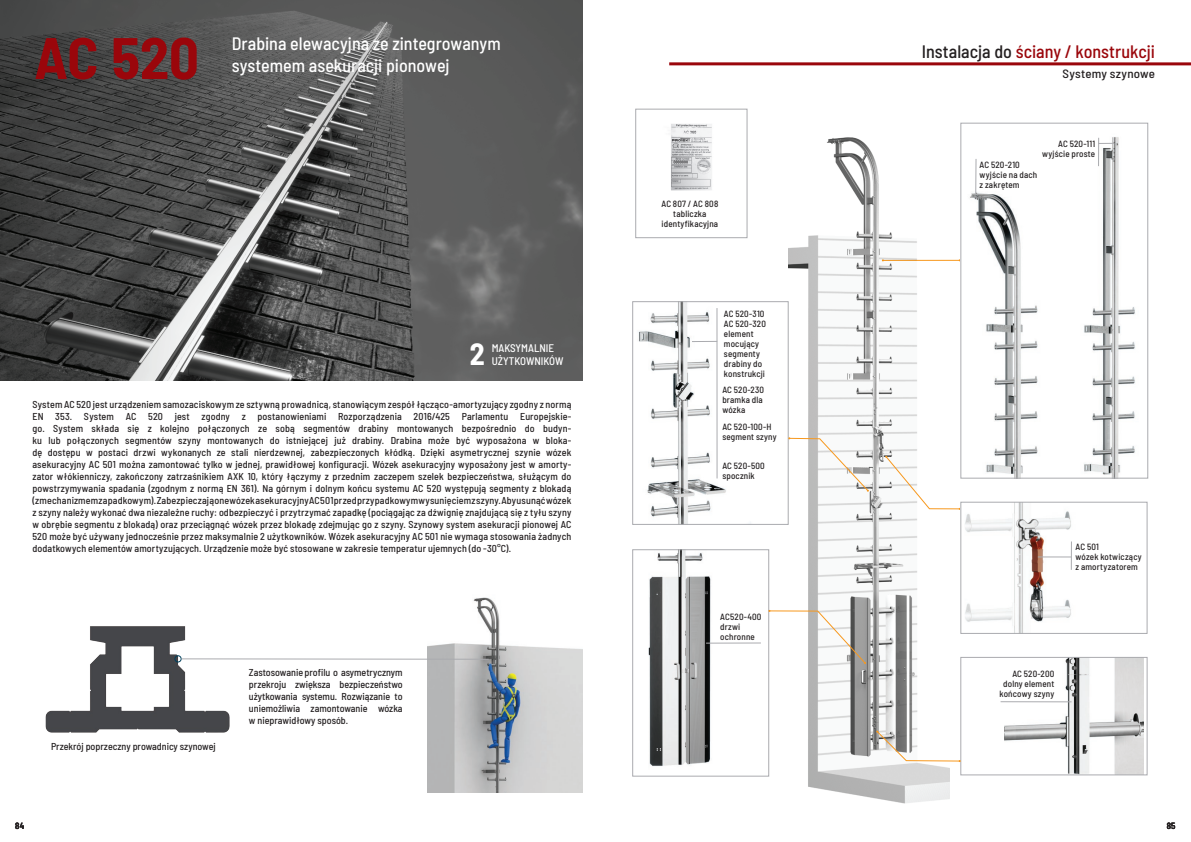
<style>
.page{position:relative;width:1191px;height:842px;background:#fff}
.page>*{position:absolute;margin:0;border:0;box-sizing:border-box;transform-origin:0 0}
.t1{font:700 semi-condensed 58.5px "Barlow";color:#9a060b}
.t2{font:700 semi-condensed 30px "Barlow";color:#fff}
.t3{font:500 semi-condensed 18px "Barlow";color:#fff}
.t4{font:500 semi-condensed 18px "Barlow";color:#9a060b}
.t5{font:500 semi-condensed 12px "Barlow";letter-spacing:.02em;color:#231f20;scale:1.08 1}
.t6{font:500 semi-condensed 11px "Barlow";color:#fff}
.t7{font:500 semi-condensed 10px/12px "Barlow";color:#231f20;text-align:justify}
.t8{font:500 semi-condensed 9px/10px "Barlow";letter-spacing:.015em;color:#231f20}
.s1{color:#231f20}
</style>
<div class="page">
<hr style="left:669px;top:62px;width:522px;height:3px;background:#9a060b">
<img style="left:427px;top:597px;width:156px;height:195px">
<img style="left:0;top:0;width:583px;height:381px">
<img style="left:45px;top:626px;width:186px;height:107px">
<div style="left:174px;top:655px;width:8px;height:7px;border:1px solid #00405d;border-radius:50%"></div>
<svg style="left:181px;top:659px;width:308px;height:1px"></svg>
<hr style="left:883px;top:260px;width:76px;height:1px;background:#f7981d">
<img style="left:788px;top:137px;width:162px;height:667px">
<svg style="left:885px;top:456px;width:75px;height:54px"></svg>
<img style="left:638px;top:304px;width:88px;height:218px">
<div style="left:632px;top:302px;width:156px;height:222px;border:1px solid #aaabaf"></div>
<img style="left:965px;top:504px;width:106px;height:127px">
<div style="left:960px;top:502px;width:187px;height:131px;border:1px solid #aaabaf"></div>
<img style="left:970px;top:137px;width:165px;height:339px">
<div style="left:960px;top:123px;width:187px;height:355px;border:1px solid #aaabaf"></div>
<hr style="left:717px;top:308px;width:1px;height:170px;background:#aaabaf">
<img style="left:1004px;top:659px;width:139px;height:114px">
<div style="left:960px;top:657px;width:187px;height:118px;border:1px solid #aaabaf"></div>
<img style="left:648px;top:552px;width:113px;height:215px">
<div style="left:632px;top:550px;width:137px;height:226px;border:1px solid #aaabaf"></div>
<svg style="left:692px;top:341px;width:25px;height:1px"></svg>
<hr style="left:1000px;top:701px;width:71px;height:1px;background:#aaabaf">
<hr style="left:706px;top:643px;width:55px;height:1px;background:#aaabaf">
<hr style="left:975px;top:159px;width:1px;height:36px;background:#aaabaf">
<svg style="left:1098px;top:138px;width:15px;height:28px"></svg>
<svg style="left:1071px;top:541px;width:1px;height:29px"></svg>
<hr style="left:1037px;top:557px;width:34px;height:1px;background:#aaabaf">
<img style="left:671px;top:124px;width:41px;height:67px">
<div style="left:635px;top:109px;width:112px;height:129px;border:1px solid #aaabaf"></div>
<svg style="left:876px;top:731px;width:84px;height:31px"></svg>
<svg style="left:788px;top:437px;width:81px;height:55px"></svg>
<svg style="left:768px;top:610px;width:98px;height:54px"></svg>
<h1 class="t1" style="left:34px;top:16px;width:166px">ac 520</h1>
<h3 class="t3" style="left:232px;top:31px;width:270px">Drabina elewacyjna ze zintegrowanym</h3>
<h3 class="t3" style="left:232px;top:53px;width:219px">systemem asekuracji pionowej</h3>
<h2 class="t2" style="left:470px;top:332px;width:16px">2</h2>
<p class="t6" style="left:492px;top:353px;width:42px">użytkownik</p>
<p class="t6" style="left:549px;top:353px;width:15px">ów</p>
<p class="t6" style="left:492px;top:340px;width:54px">MAksymalnie</p>
<p class="t7" style="left:32px;top:398px;width:540px">System AC 520 jest urządzeniem samozaciskowym ze sztywną prowadnicą, stanowiącym zespół łącząco-amortyzujący zgodny z normą EN 353. System AC 520 jest zgodny z postanowieniami Rozporządzenia 2016/425 Parlamentu Europejskie&shy;go. System składa się z kolejno połączonych ze sobą segmentów drabiny montowanych bezpośrednio do budyn&shy;ku lub połączonych segmentów szyny montowanych do istniejącej już drabiny. Drabina może być wyposażona w bloka&shy;dę dostępu w postaci drzwi wykonanych ze stali nierdzewnej, zabezpieczonych kłódką. Dzięki asymetrycznej szynie wózek asekuracyjny AC 501 można zamontować tylko w jednej, prawidłowej konfiguracji. Wózek asekuracyjny wyposażony jest w amorty&shy;zator włókienniczy, zakończony zatrzaśnikiem AXK 10, który łączymy z przednim zaczepem szelek bezpieczeństwa, służącym do powstrzymywania spadania (zgodnym z normą EN 361). Na górnym i dolnym końcu systemu AC 520 występują segmenty z blokadą (z mechanizmem zapadkowym). Zabezpieczają one wózek asekuracyjny AC 501 przed przypadkowym wysunięciem z szyny. Aby usunąć wózek z szyny należy wykonać dwa niezależne ruchy: odbezpieczyć i przytrzymać zapadkę (pociągając za dźwignię znajdującą się z tyłu szyny w obrębie segmentu z blokadą) oraz przeciągnąć wózek przez blokadę zdejmując go z szyny. Szynowy system asekuracji pionowej AC 520 może być używany jednocześnie przez maksymalnie 2 użytkowników. Wózek asekuracyjny AC 501 nie wymaga stosowania żadnych dodatkowych elementów amortyzujących. Urządzenie może być stosowane w zakresie temperatur ujemnych (do -30°C).</p>
<p class="t7" style="left:51px;top:739px;width:166px">Przekrój poprzeczny prowadnicy szynowej</p>
<p class="t7" style="left:249px;top:666px;width:155px">Zastosowanie profilu o asymetrycznym przekroju zwiększa bezpieczeństwo użytkowania systemu. Rozwiązanie to uniemożliwia zamontowanie wózka w nieprawidłowy sposób.</p>
<p class="t8" style="left:661px;top:198px;width:58px;text-align:center">AC 807 / AC 808 tabliczka identyfikacyjna</p>
<p class="t8" style="left:724px;top:308px;width:43px">AC 520-310<br>AC 520-320 element mocujący segmenty drabiny do konstrukcji</p>
<p class="t8" style="left:722px;top:384px;width:43px">AC 520-230 bramka dla wózka</p>
<p class="t8" style="left:722px;top:421px;width:56px">AC 520-100-H segment szyny</p>
<p class="t8" style="left:722px;top:460px;width:44px">AC 520-500 spocznik</p>
<p class="t8" style="left:720px;top:611px;width:43px">AC520-400 drzwi ochronne</p>
<h3 class="t4" style="left:922px;top:38px;width:234px"><span class="s1">Instalacja do</span> ściany / konstrukcji</h3>
<p class="t5" style="left:1062px;top:65px;width:87px">Systemy szynowe</p>
<p class="t8" style="left:1042px;top:138px;width:55px;text-align:right">AC 520-111 wyjście proste</p>
<p class="t8" style="left:979px;top:159px;width:59px">AC 520-210 wyjście na dach z zakrętem</p>
<p class="t8" style="left:1075px;top:541px;width:68px">AC 501<br>wózek kotwiczący z amortyzatorem</p>
<p class="t8" style="left:999px;top:668px;width:56px;text-align:right">AC 520-200 dolny element końcowy szyny</p>
<p class="t8" style="left:15px;top:820px;width:11px">84</p>
<p class="t8" style="left:1166px;top:820px;width:10px">85</p>
</div>
